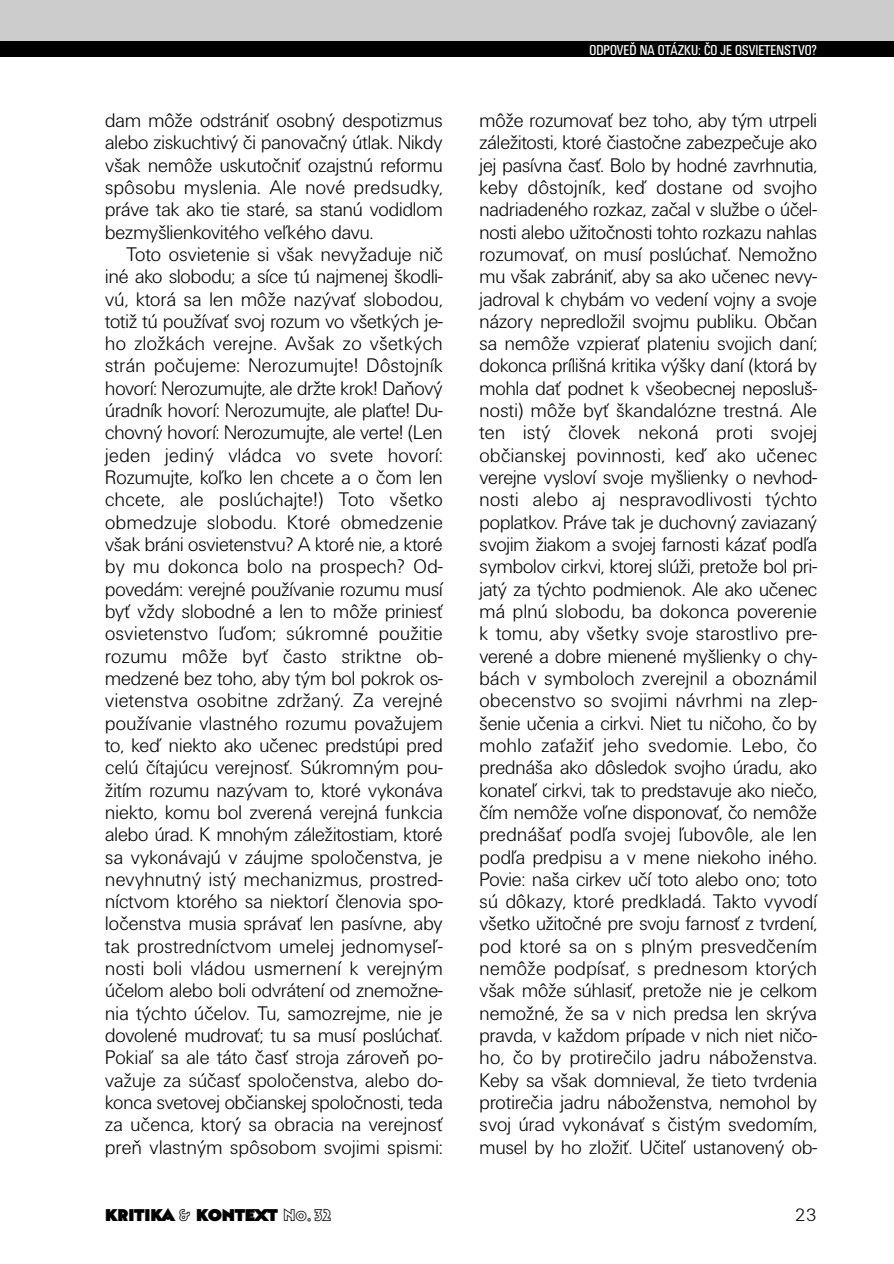
<style>
.page{position:relative;width:894px;height:1264px;background:#fff}
.page>*{position:absolute;margin:0;border:0;box-sizing:border-box;transform-origin:0 0}
.t1{font:300 20.4px/22.4px "Unitus DCE";letter-spacing:.005em;color:#000;text-align:justify}
.t2{font:300 18.6px "Unitus DCE";color:#000}
.t3{font:16.8px "Bahnhof Ultra";color:#000}
.t4{font:condensed 14.8px "Unitus TCE";color:#fff}
.s1{font-family:"Bahnhof Outline"}
</style>
<div class="page">
<div style="left:0;top:0;width:894px;height:47px;background:#ccc"></div>
<div style="left:0;top:41px;width:894px;height:16px;background:#000"></div>
<p class="t1" style="left:105px;top:110px;width:339px">dam môže odstrániť osobný despotizmus alebo ziskuchtivý či panovačný útlak. Nikdy však nemôže uskutočniť ozajstnú reformu spôsobu myslenia. Ale nové predsudky, práve tak ako tie staré, sa stanú vodidlom bezmyšlienkovitého veľkého davu.</p>
<p class="t1" style="left:105px;top:244px;width:339px;text-indent:21px">Toto osvietenie si však nevyžaduje nič iné ako slobodu; a síce tú najmenej škodli&shy;vú, ktorá sa len môže nazývať slobodou, totiž tú používať svoj rozum vo všetkých je&shy;ho zložkách verejne. Avšak zo všetkých strán počujeme: Nerozumujte! Dôstojník hovorí: Nerozumujte, ale držte krok! Daňový úradník hovorí: Nerozumujte, ale plaťte! Du&shy;chovný hovorí: Nerozumujte, ale verte! (Len jeden jediný vládca vo svete hovorí:<br>Rozumujte, koľko len chcete a o čom len chcete, ale poslúchajte!) Toto všetko obmedzuje slobodu. Ktoré obmedzenie však bráni osvietenstvu? A ktoré nie, a ktoré by mu dokonca bolo na prospech? Od&shy;povedám: verejné používanie rozumu musí byť vždy slobodné a len to môže priniesť osvietenstvo ľuďom; súkromné použitie rozumu môže byť často striktne ob&shy;medzené bez toho, aby tým bol pokrok os&shy;vietenstva osobitne zdržaný. Za verejné používanie vlastného rozumu považujem to, keď niekto ako učenec predstúpi pred celú čítajúcu verejnosť. Súkromným pou&shy;žitím rozumu nazývam to, ktoré vykonáva niekto, komu bol zverená verejná funkcia alebo úrad. K mnohým záležitostiam, ktoré sa vykonávajú v záujme spoločenstva, je nevyhnutný istý mechanizmus, prostred&shy;níctvom ktorého sa niektorí členovia spo&shy;ločenstva musia správať len pasívne, aby tak prostredníctvom umelej jednomyseľ&shy;nosti boli vládou usmernení k verejným účelom alebo boli odvrátení od znemožne&shy;nia týchto účelov. Tu, samozrejme, nie je dovolené mudrovať; tu sa musí poslúchať.<br>Pokiaľ sa ale táto časť stroja zároveň po&shy;važuje za súčasť spoločenstva, alebo do&shy;konca svetovej občianskej spoločnosti, teda za učenca, ktorý sa obracia na verejnosť preň vlastným spôsobom svojimi spismi:</p>
<p class="t4" style="left:589px;top:44px;width:229px">ODPOVEĎ NA OTÁZKU: ČO JE OSVIETENSTVO?</p>
<p class="t1" style="left:480px;top:110px;width:339px">môže rozumovať bez toho, aby tým utrpeli záležitosti, ktoré čiastočne zabezpečuje ako jej pasívna časť. Bolo by hodné zavrhnutia, keby dôstojník, keď dostane od svojho nadriadeného rozkaz, začal v službe o účel&shy;nosti alebo užitočnosti tohto rozkazu nahlas rozumovať, on musí poslúchať. Nemožno mu však zabrániť, aby sa ako učenec nevy&shy;jadroval k chybám vo vedení vojny a svoje názory nepredložil svojmu publiku. Občan sa nemôže vzpierať plateniu svojich daní; dokonca prílišná kritika výšky daní (ktorá by mohla dať podnet k všeobecnej neposluš&shy;nosti) môže byť škandalózne trestná. Ale ten istý človek nekoná proti svojej občianskej povinnosti, keď ako učenec verejne vysloví svoje myšlienky o nevhod&shy;nosti alebo aj nespravodlivosti týchto poplatkov. Práve tak je duchovný zaviazaný svojim žiakom a svojej farnosti kázať podľa symbolov cirkvi, ktorej slúži, pretože bol pri&shy;jatý za týchto podmienok. Ale ako učenec má plnú slobodu, ba dokonca poverenie k tomu, aby všetky svoje starostlivo pre&shy;verené a dobre mienené myšlienky o chy&shy;bách v symboloch zverejnil a oboznámil obecenstvo so svojimi návrhmi na zlep&shy;šenie učenia a cirkvi. Niet tu ničoho, čo by mohlo zaťažiť jeho svedomie. Lebo, čo prednáša ako dôsledok svojho úradu, ako konateľ cirkvi, tak to predstavuje ako niečo, čím nemôže voľne disponovať, čo nemôže prednášať podľa svojej ľubovôle, ale len podľa predpisu a v mene niekoho iného.<br>Povie: naša cirkev učí toto alebo ono; toto sú dôkazy, ktoré predkladá. Takto vyvodí všetko užitočné pre svoju farnosť z tvrdení, pod ktoré sa on s plným presvedčením nemôže podpísať, s prednesom ktorých však môže súhlasiť, pretože nie je celkom nemožné, že sa v nich predsa len skrýva pravda, v každom prípade v nich niet ničo&shy;ho, čo by protirečilo jadru náboženstva.<br>Keby sa však domnieval, že tieto tvrdenia protirečia jadru náboženstva, nemohol by svoj úrad vykonávať s čistým svedomím, musel by ho zložiť. Učiteľ ustanovený ob-</p>
<p class="t3" style="left:105px;top:1205px;width:227px">KRITIKA <span class="s1">&amp;</span> KONTEXT <span class="s1">No.32</span></p>
<p class="t2" style="left:795px;top:1207px;width:24px">23</p>
</div>
